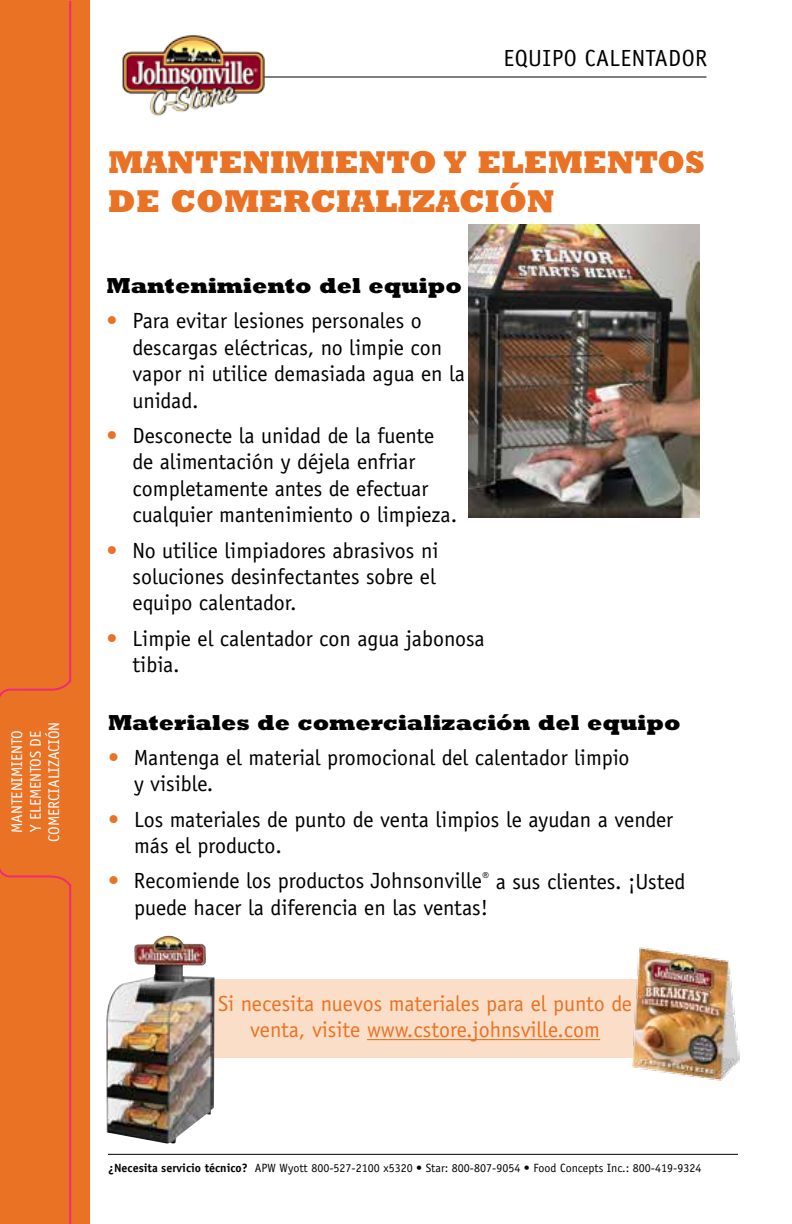
<style>
.page{position:relative;width:792px;height:1224px;background:#fff}
.page>*{position:absolute;margin:0;border:0;box-sizing:border-box;transform-origin:0 0}
.t1{font:800 32px/38.4px "Rockwell";color:#ea7225}
.t2{font:23.4px "Officina Sans";letter-spacing:.02em;color:#000}
.t3{font:22px/26.4px "Officina Sans";color:#000}
.t4{font:22px/26.4px "Officina Sans";color:#ea7225;text-align:center}
.t5{font:800 22px "Rockwell";color:#000}
.t6{font:15.6px/18.6px "Officina Sans";letter-spacing:-.005em;color:#fff;text-align:center}
.t7{font:12px "Officina Sans";color:#000}
.s1{color:#ea7225}
.s2{font-weight:700}
</style>
<div class="page">
<hr style="left:108px;top:1154px;width:630px;height:1px;background:#000">
<div style="left:198px;top:979px;width:487px;height:79px;background:#fbdec7"></div>
<hr style="left:367px;top:1039px;width:233px;height:1px;background:#ea7225">
<img style="left:633px;top:947px;width:107px;height:134px">
<div style="left:0;top:0;width:90px;height:1224px;background:#ea7225"></div>
<img style="left:468px;top:225px;width:232px;height:292px">
<hr style="left:140px;top:76px;width:567px;height:2px;background:#000">
<img style="left:122px;top:35px;width:153px;height:81px">
<img style="left:106px;top:936px;width:109px;height:208px">
<svg style="left:53px;top:875px;width:19px;height:13px"></svg>
<svg style="left:53px;top:678px;width:19px;height:13px"></svg>
<svg style="left:0;top:688px;width:53px;height:190px"></svg>
<hr style="left:69px;top:884px;width:2px;height:340px;background:#ee2a7b">
<hr style="left:69px;top:1px;width:2px;height:681px;background:#ee2a7b">
<p class="t6" style="left:8px;top:842px;width:119px;rotate:-90deg">MANTENIMIENTO<br>Y ELEMENTOS DE<br>COMERCIALIZACIÓN</p>
<p class="t2" style="left:504px;top:44px;width:24px">EQUIP</p>
<p class="t2" style="left:564px;top:44px;width:142px">O CALENTADOR</p>
<h1 class="t1" style="left:108px;top:142px;width:599px">MANTENIMIENTO Y ELEMENTOS<br>DE COMERCIALIZACIÓN</h1>
<p class="t5" style="left:106px;top:272px;width:357px">Mantenimiento del equipo</p>
<p class="t3" style="left:133px;top:308px;width:334px;text-indent:-26px"><span class="s1">•</span> Para evitar lesiones personales o descargas eléctricas, no limpie con vapor ni utilice demasiada agua en la unidad.</p>
<p class="t3" style="left:133px;top:422px;width:326px;text-indent:-26px"><span class="s1">•</span> Desconecte la unidad de la fuente de alimentación y déjela enfriar completamente antes de efectuar cualquier mantenimiento o limpieza.</p>
<p class="t3" style="left:133px;top:537px;width:308px;text-indent:-26px"><span class="s1">•</span> No utilice limpiadores abrasivos ni soluciones desinfectantes sobre el equipo calentador.</p>
<p class="t3" style="left:133px;top:625px;width:354px;text-indent:-26px"><span class="s1">•</span> Limpie el calentador con agua jabonosa tibia.</p>
<p class="t5" style="left:108px;top:708px;width:574px">Materiales de comercialización del equipo</p>
<p class="t3" style="left:134px;top:744px;width:497px;text-indent:-26px"><span class="s1">•</span> Mantenga el material promocional del calentador limpio y visible.</p>
<p class="t3" style="left:134px;top:806px;width:541px;text-indent:-26px"><span class="s1">•</span> Los materiales de punto de venta limpios le ayudan a vender más el producto.</p>
<p class="t3" style="left:134px;top:868px;width:553px;text-indent:-26px"><span class="s1">•</span> Recomiende los productos Johnsonville<sup>®</sup> a sus clientes. ¡Usted puede hacer la diferencia en las ventas!</p>
<p class="t4" style="left:218px;top:990px;width:416px">Si necesita nuevos materiales para el punto de venta, visite www.cstore.johnsville.com</p>
<p class="t7" style="left:108px;top:1161px;width:595px"><span class="s2">¿Necesita servicio técnico?</span> APW Wyott 800-527-2100 x5320 • Star: 800-807-9054 • Food Concepts Inc.: 800-419-9324</p>
</div>
